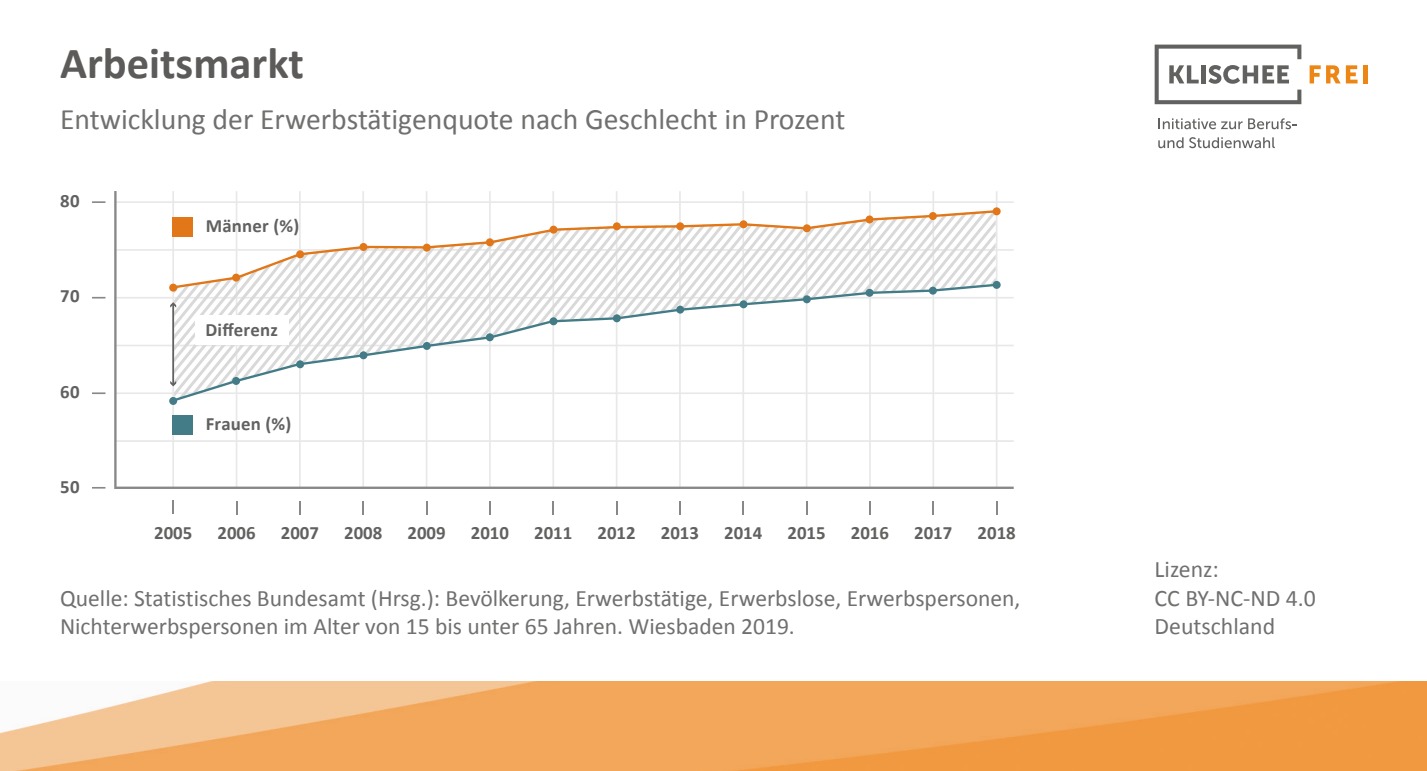
<style>
.page{position:relative;width:1427px;height:771px;background:#fff}
.page>*{position:absolute;margin:0;border:0;box-sizing:border-box;transform-origin:0 0}
.t1{font:700 44.7px "Calibri";color:#5d5b59}
.t2{font:29.7px "Calibri";color:#70706f}
.t3{font:23.7px/28.5px "Calibri";color:#70706f}
.t4{font:23.4px/28.5px "Calibri";color:#70706f}
.t5{font:700 18.9px "Calibri";color:#616160}
</style>
<div class="page">
<img style="left:1px;top:681px;width:1425px;height:90px">
<svg style="left:1309px;top:65px;width:11px;height:18px"></svg>
<svg style="left:1326px;top:65px;width:31px;height:18px"></svg>
<hr style="left:1363px;top:65px;width:4px;height:18px;background:#ec8614">
<svg style="left:1154px;top:45px;width:147px;height:59px"></svg>
<svg style="left:1158px;top:118px;width:84px;height:11px"></svg>
<svg style="left:1248px;top:118px;width:49px;height:11px"></svg>
<svg style="left:1158px;top:137px;width:25px;height:11px"></svg>
<svg style="left:1189px;top:137px;width:85px;height:11px"></svg>
<hr style="left:115px;top:440px;width:898px;height:2px;background:#e8e8e8">
<hr style="left:115px;top:392px;width:898px;height:2px;background:#e8e8e8">
<hr style="left:115px;top:345px;width:898px;height:1px;background:#e8e8e8">
<hr style="left:115px;top:297px;width:898px;height:2px;background:#e8e8e8">
<hr style="left:172px;top:191px;width:2px;height:297px;background:#e8e8e8">
<hr style="left:236px;top:191px;width:1px;height:297px;background:#e8e8e8">
<hr style="left:299px;top:191px;width:2px;height:297px;background:#e8e8e8">
<hr style="left:362px;top:191px;width:2px;height:297px;background:#e8e8e8">
<hr style="left:426px;top:191px;width:1px;height:297px;background:#e8e8e8">
<hr style="left:489px;top:191px;width:2px;height:297px;background:#e8e8e8">
<hr style="left:552px;top:191px;width:2px;height:297px;background:#e8e8e8">
<hr style="left:616px;top:191px;width:1px;height:297px;background:#e8e8e8">
<hr style="left:679px;top:191px;width:2px;height:297px;background:#e8e8e8">
<hr style="left:742px;top:191px;width:2px;height:297px;background:#e8e8e8">
<hr style="left:806px;top:191px;width:1px;height:297px;background:#e8e8e8">
<hr style="left:869px;top:191px;width:2px;height:297px;background:#e8e8e8">
<hr style="left:932px;top:191px;width:2px;height:297px;background:#e8e8e8">
<hr style="left:996px;top:191px;width:1px;height:297px;background:#e8e8e8">
<hr style="left:115px;top:249px;width:898px;height:2px;background:#e8e8e8">
<hr style="left:115px;top:201px;width:898px;height:2px;background:#e8e8e8">
<div style="left:992px;top:281px;width:8px;height:8px;background:#437c87;border-radius:50%"></div>
<div style="left:992px;top:207px;width:8px;height:8px;background:#e17718;border-radius:50%"></div>
<svg style="left:236px;top:501px;width:1px;height:13px"></svg>
<svg style="left:299px;top:501px;width:2px;height:13px"></svg>
<svg style="left:362px;top:501px;width:2px;height:13px"></svg>
<svg style="left:426px;top:501px;width:1px;height:13px"></svg>
<svg style="left:489px;top:501px;width:2px;height:13px"></svg>
<svg style="left:552px;top:501px;width:2px;height:13px"></svg>
<svg style="left:616px;top:501px;width:1px;height:13px"></svg>
<svg style="left:679px;top:501px;width:1px;height:13px"></svg>
<svg style="left:742px;top:501px;width:2px;height:13px"></svg>
<svg style="left:806px;top:501px;width:1px;height:13px"></svg>
<svg style="left:869px;top:501px;width:1px;height:13px"></svg>
<svg style="left:932px;top:501px;width:2px;height:13px"></svg>
<div style="left:169px;top:397px;width:8px;height:8px;background:#437c87;border-radius:50%"></div>
<hr style="left:116px;top:487px;width:897px;height:2px;background:#888">
<hr style="left:114px;top:191px;width:3px;height:298px;background:#888">
<svg style="left:172px;top:501px;width:2px;height:13px"></svg>
<svg style="left:996px;top:501px;width:1px;height:13px"></svg>
<svg style="left:92px;top:201px;width:13px;height:2px"></svg>
<svg style="left:92px;top:297px;width:13px;height:2px"></svg>
<svg style="left:92px;top:392px;width:13px;height:2px"></svg>
<svg style="left:92px;top:487px;width:13px;height:2px"></svg>
<svg style="left:170px;top:210px;width:825px;height:188px"></svg>
<div style="left:172px;top:217px;width:20px;height:20px;background:#e17718"></div>
<div style="left:172px;top:415px;width:20px;height:20px;background:#437c87"></div>
<div style="left:195px;top:315px;width:93px;height:30px;background:#fff"></div>
<h1 class="t1" style="left:60px;top:35px;width:246px">Arbeitsmarkt</h1>
<p class="t2" style="left:60px;top:100px;width:787px">Entwicklung der Erwerbstätigenquote nach Geschlecht in Prozent</p>
<p class="t5" style="left:60px;top:189px;width:21px">80</p>
<p class="t5" style="left:60px;top:284px;width:21px">70</p>
<p class="t5" style="left:60px;top:380px;width:21px">60</p>
<p class="t5" style="left:60px;top:474px;width:21px">50</p>
<p class="t5" style="left:206px;top:214px;width:95px">Männer (%)</p>
<p class="t5" style="left:205px;top:317px;width:74px">Differenz</p>
<p class="t5" style="left:206px;top:412px;width:87px">Frauen (%)</p>
<p class="t5" style="left:154px;top:521px;width:40px">2005</p>
<p class="t5" style="left:217px;top:521px;width:40px">2006</p>
<p class="t5" style="left:281px;top:521px;width:40px">2007</p>
<p class="t5" style="left:344px;top:521px;width:40px">2008</p>
<p class="t5" style="left:407px;top:521px;width:40px">2009</p>
<p class="t5" style="left:471px;top:521px;width:40px">2010</p>
<p class="t5" style="left:534px;top:521px;width:40px">2011</p>
<p class="t5" style="left:597px;top:521px;width:40px">2012</p>
<p class="t5" style="left:661px;top:521px;width:40px">2013</p>
<p class="t5" style="left:724px;top:521px;width:40px">2014</p>
<p class="t5" style="left:787px;top:521px;width:40px">2015</p>
<p class="t5" style="left:851px;top:521px;width:40px">2016</p>
<p class="t5" style="left:914px;top:521px;width:40px">2017</p>
<p class="t5" style="left:977px;top:521px;width:40px">2018</p>
<p class="t4" style="left:60px;top:584px;width:962px">Quelle: Statistisches Bundesamt (Hrsg.): Bevölkerung, Erwerbstätige, Erwerbslose, Erwerbspersonen,<br>Nichterwerbspersonen im Alter von 15 bis unter 65 Jahren. Wiesbaden 2019.</p>
<p class="t3" style="left:1154px;top:555px;width:163px">Lizenz:<br>CC BY-NC-ND 4.0<br>Deutschland</p>
</div>
